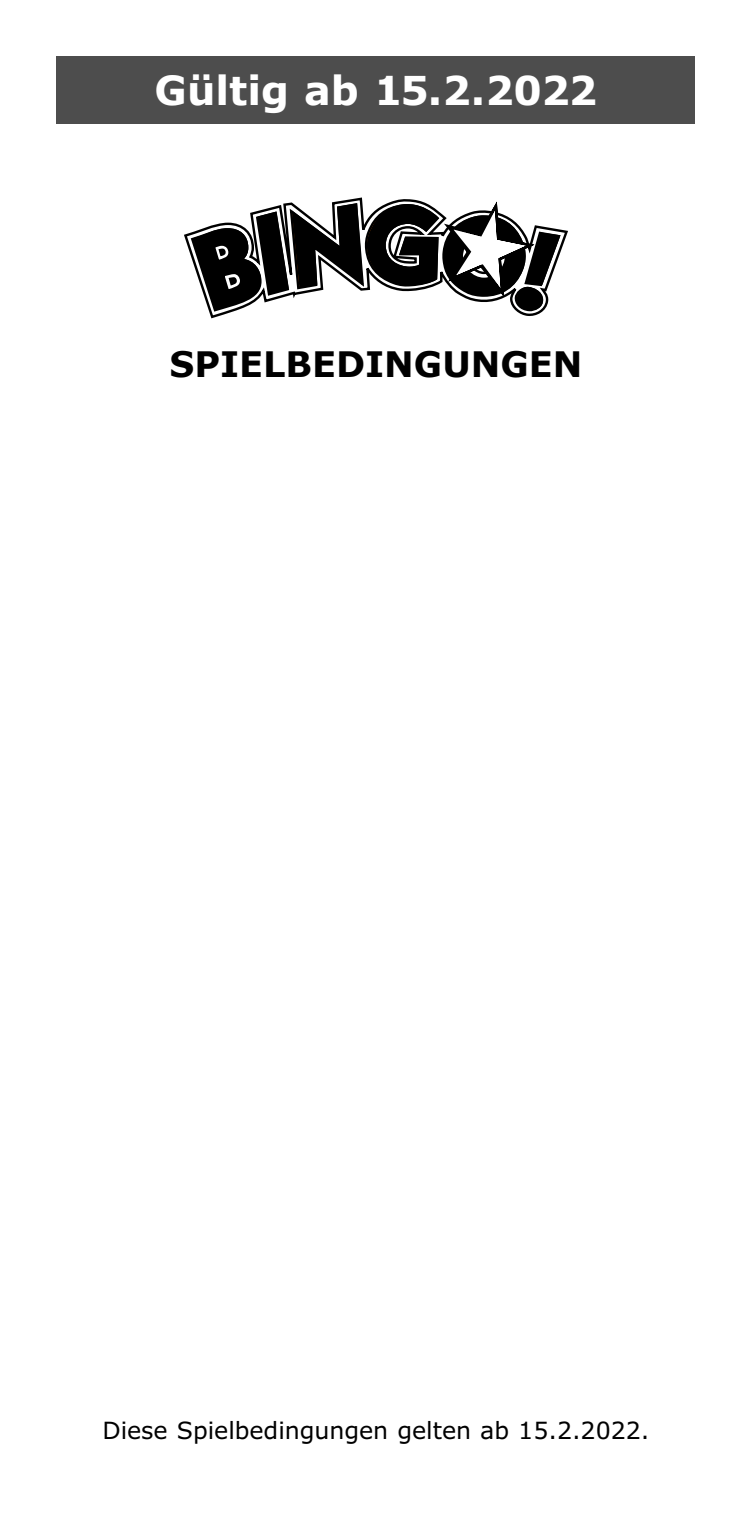
<style>
.page{position:relative;width:752px;height:1531px;background:#fff}
.page>*{position:absolute;margin:0;border:0;box-sizing:border-box;transform-origin:0 0}
.t1{font:700 40px "Verdanski";letter-spacing:-.02em;color:#fff}
.t2{font:700 35px "Verdana";color:#000}
.t3{font:23.75px "Verdanski";letter-spacing:-.005em;color:#000}
.s1{font-family:"Verdana"}
</style>
<div class="page">
<div style="left:57px;top:57px;width:637px;height:67px;background:#4d4d4d"></div>
<svg style="left:185px;top:199px;width:381px;height:118px"></svg>
<h1 class="t1" style="left:154px;top:65px;width:444px"><span class="s1">Gültig ab</span> 15.2.2022</h1>
<h2 class="t2" style="left:169px;top:341px;width:414px">SPIELBEDINGUNGEN</h2>
<p class="t3" style="left:102px;top:1415px;width:548px">Diese Spielbedingungen gelten ab 15.2.2022.</p>
</div>
